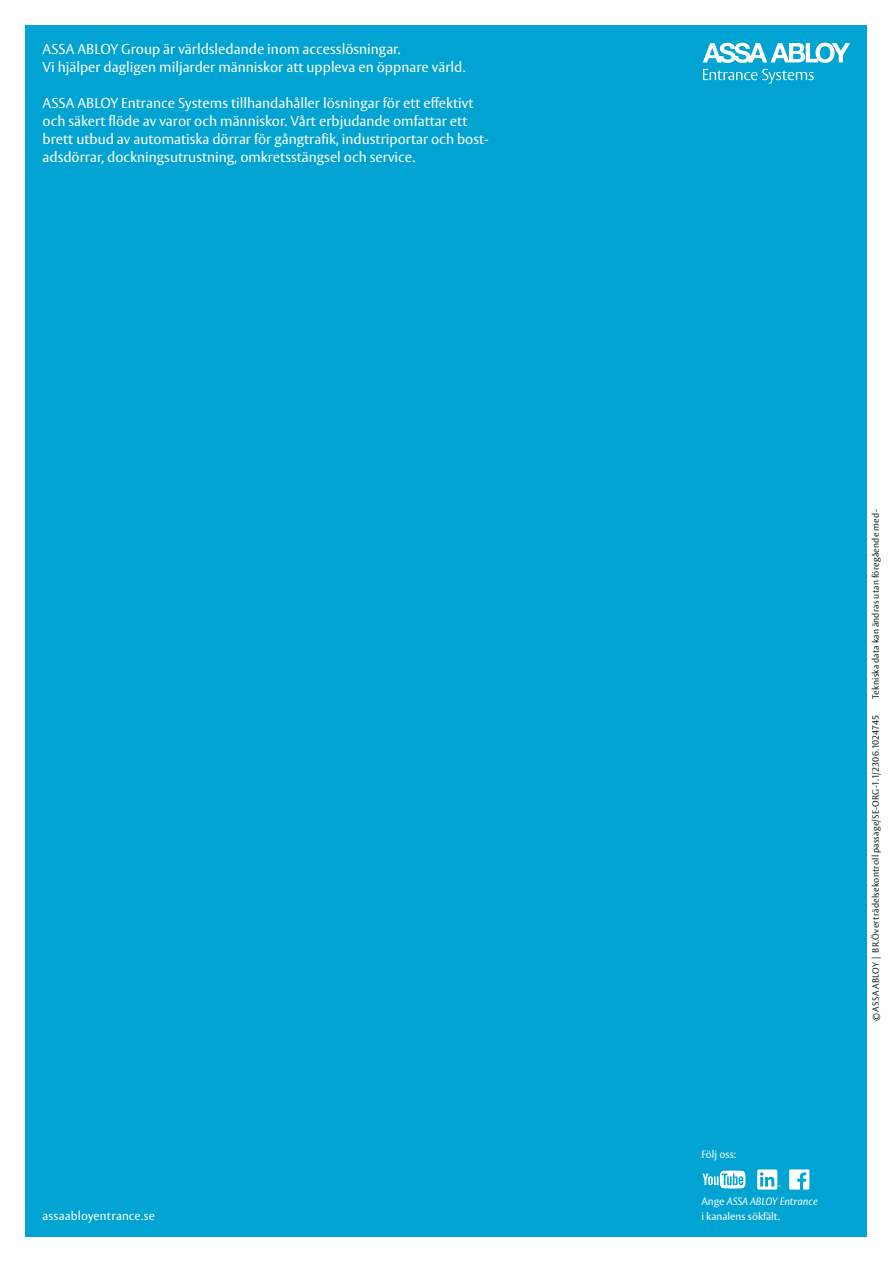
<style>
.page{position:relative;width:893px;height:1263px;background:#fff}
.page>*{position:absolute;margin:0;border:0;box-sizing:border-box;transform-origin:0 0}
.t1{font:14.25px/18px "ASSA Vesta";color:#fff}
.t2{font:12px "ASSA Vesta";letter-spacing:.015em;color:#fff}
.t3{font:10.5px/15px "ASSA Vesta";color:#fff}
.t4{font:300 9px "ASSA Vesta";letter-spacing:.025em;color:#000}
.s1{font-style:italic}
</style>
<div class="page">
<div style="left:26px;top:26px;width:841px;height:1211px;background:#00a3d1"></div>
<svg style="left:702px;top:1170px;width:43px;height:18px"></svg>
<svg style="left:789px;top:1169px;width:20px;height:20px"></svg>
<svg style="left:757px;top:1169px;width:24px;height:20px"></svg>
<svg style="left:703px;top:43px;width:147px;height:20px"></svg>
<svg style="left:703px;top:69px;width:111px;height:15px"></svg>
<p class="t1" style="left:43px;top:40px;width:424px">ASSA ABLOY Group är världsledande inom accesslösningar.<br>Vi hjälper dagligen miljarder människor att uppleva en öppnare värld.</p>
<p class="t1" style="left:43px;top:94px;width:448px">ASSA ABLOY Entrance Systems tillhandahåller lösningar för ett effektivt och säkert flöde av varor och människor. Vårt erbjudande omfattar ett brett utbud av automatiska dörrar för gångtrafik, industriportar och bost&shy;adsdörrar, dockningsutrustning, omkretsstängsel och service.</p>
<p class="t2" style="left:43px;top:1209px;width:114px">assaabloyentrance.se</p>
<p class="t3" style="left:701px;top:1147px;width:37px">Följ oss:</p>
<p class="t3" style="left:701px;top:1194px;width:118px">Ange <span class="s1">ASSA ABLOY Entrance </span>i kanalens sökfält.</p>
<p class="t4" style="left:870px;top:699px;width:191px;rotate:-90deg">Tekniska data kan ändras utan föregående med-</p>
<p class="t4" style="left:870px;top:1021px;width:307px;rotate:-90deg">© ASSA ABLOY | BR.Överträdelsekontroll passage/SE-ORG-1.1/2306.1024745</p>
</div>
